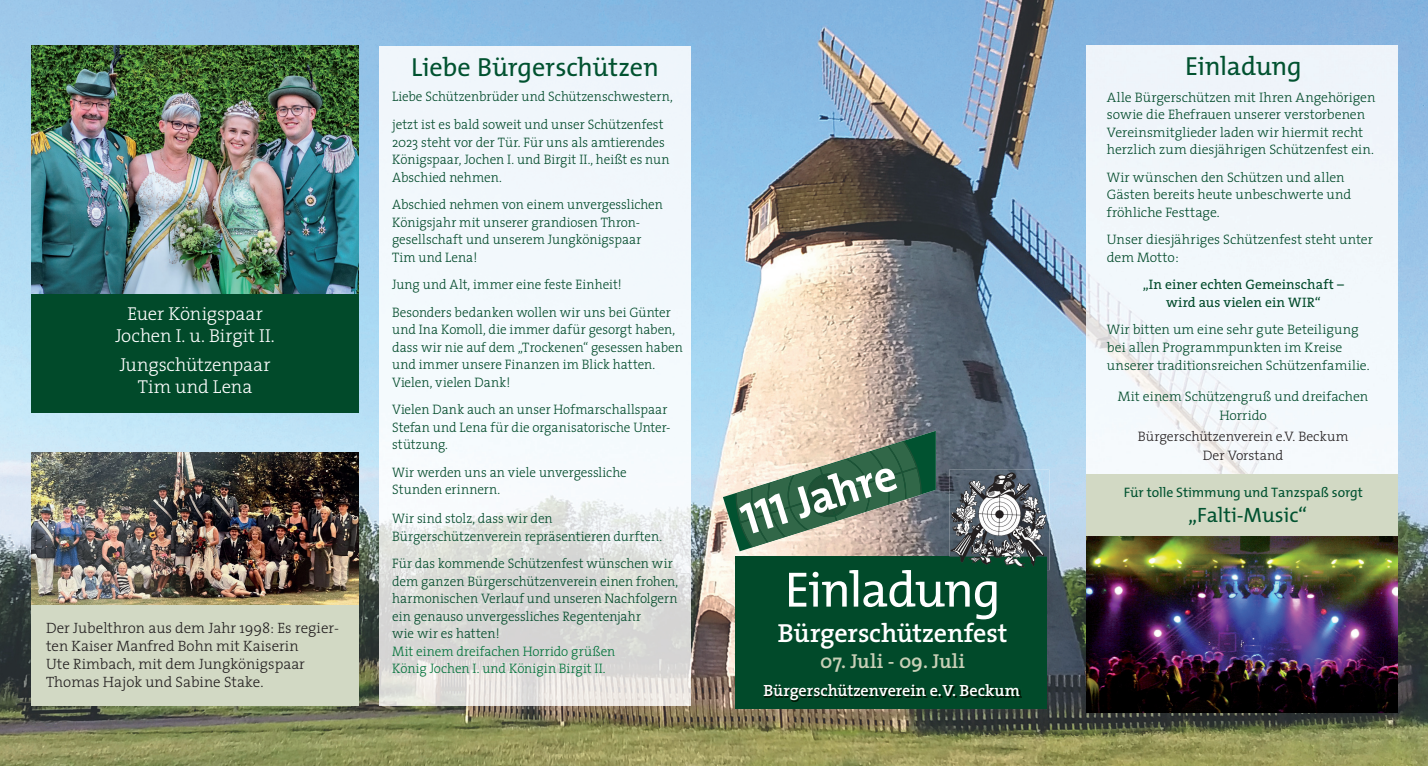
<style>
.page{position:relative;width:1428px;height:766px;background:#fff}
.page>*{position:absolute;margin:0;border:0;box-sizing:border-box;transform-origin:0 0}
.t1{font:50px "The Mix";letter-spacing:-.03em;color:#fff}
.t2{font:700 45.25px "The Mix";color:#fff}
.t3{font:26.25px "The Mix";letter-spacing:-.01em;color:#015230}
.t4{font:600 26.25px "The Serif";letter-spacing:-.01em;color:#fff}
.t5{font:20.75px "The Mix";letter-spacing:-.005em;color:#015230}
.t6{font:600 20.25px "The Serif";letter-spacing:.005em;color:#c8d0b7}
.t7{font:300 18.75px/22.5px "The Serif";letter-spacing:-.005em;color:#fff;text-align:center}
.t8{font:600 16.25px "The Serif";letter-spacing:-.005em;color:#fff}
.t9{font:300 15px/18px "The Serif";color:#231f20}
.t10{font:300 13.75px/17.5px "The Serif";color:#014a2a;scale:.96 1}
.t11{font:300 13.75px/17.5px "The Serif";color:#014a2a}
.t12{font:300 13.75px/17.5px "The Serif";color:#007239;scale:.96 1}
.t13{font:13.75px/17.5px "The Serif";color:#014a2a;text-align:center}
.t14{font:300 13.75px/18.8px "The Serif";color:#231f20;text-align:center}
.t15{font:13.75px "The Mix";letter-spacing:-.005em;color:#015230}
.s1{font-family:"The Mix Bold Caps";font-weight:400}
</style>
<div class="page">
<img style="left:0;top:0;width:1428px;height:765px">
<img style="left:1086px;top:535px;width:312px;height:177px">
<div style="left:1086px;top:46px;width:311px;height:428px;background:#f1f7fb"></div>
<img style="left:379px;top:46px;width:312px;height:659px">
<svg style="left:723px;top:430px;width:213px;height:121px"></svg>
<div style="left:735px;top:556px;width:312px;height:152px;background:#014a2a"></div>
<img style="left:765px;top:685px;width:256px;height:16px">
<img style="left:949px;top:469px;width:101px;height:101px">
<img style="left:949px;top:556px;width:98px;height:14px">
<div style="left:31px;top:293px;width:328px;height:119px;background:#014a2a"></div>
<img style="left:32px;top:46px;width:326px;height:247px">
<div style="left:1086px;top:474px;width:311px;height:61px;background:#d2d9c4"></div>
<img style="left:31px;top:452px;width:328px;height:153px">
<div style="left:32px;top:605px;width:327px;height:100px;background:#d2d9c4"></div>
<h3 class="t7" style="left:115px;top:301px;width:161px">Euer Königspaar<br>Jochen I. u. Birgit II.</h3>
<h3 class="t7" style="left:120px;top:352px;width:152px">Jungschützenpaar<br>Tim und Lena</h3>
<p class="t9" style="left:46px;top:618px;width:295px">Der Jubelthron aus dem Jahr 1998: Es regier&shy;ten Kaiser Manfred Bohn mit Kaiserin<br>Ute Rimbach, mit dem Jungkönigspaar Thomas Hajok und Sabine Stake.</p>
<h3 class="t3" style="left:411px;top:45px;width:249px">Liebe Bürgerschützen</h3>
<h3 class="t3" style="left:1185px;top:44px;width:118px">Einladung</h3>
<p class="t11" style="left:1107px;top:88px;width:270px">Alle Bürgerschützen mit Ihren Angehörigen sowie die Ehefrauen unserer verstorbenen Vereinsmitglieder laden wir hiermit recht herzlich zum diesjährigen Schützenfest ein.</p>
<p class="t11" style="left:1107px;top:168px;width:246px">Wir wünschen den Schützen und allen<br>Gästen bereits heute unbeschwerte und fröhliche Festtage.</p>
<p class="t11" style="left:1107px;top:230px;width:268px">Unser diesjähriges Schützenfest steht unter dem Motto:</p>
<p class="t13" style="left:1143px;top:275px;width:203px">„In einer echten Gemeinschaft – wird aus vielen ein WIR“</p>
<p class="t11" style="left:1107px;top:320px;width:264px">Wir bitten um eine sehr gute Beteiligung bei allen Programmpunkten im Kreise unserer traditionsreichen Schützenfamilie.</p>
<p class="t10" style="left:392px;top:83px;width:294px;line-height:27.5px">Liebe Schützenbrüder und Schützenschwestern, jetzt ist es bald soweit und unser Schützenfest</p>
<p class="t10" style="left:392px;top:133px;width:290px">2023 steht vor der Tür. Für uns als amtierendes<br>Königspaar, Jochen I. und Birgit II., heißt es nun<br>Abschied nehmen.</p>
<p class="t10" style="left:392px;top:195px;width:284px">Abschied nehmen von einem unvergesslichen Königsjahr mit unserer grandiosen Thron&shy;gesellschaft und unserem Jungkönigspaar Tim und Lena!</p>
<p class="t10" style="left:392px;top:270px;width:292px;line-height:27.5px">Jung und Alt, immer eine feste Einheit!<br>Besonders bedanken wollen wir uns bei Günter</p>
<p class="t10" style="left:392px;top:320px;width:304px">und Ina Komoll, die immer dafür gesorgt haben, dass wir nie auf dem „Trockenen“ gesessen haben und immer unsere Finanzen im Blick hatten.<br>Vielen, vielen Dank!</p>
<p class="t10" style="left:392px;top:400px;width:291px">Vielen Dank auch an unser Hofmarschallspaar<br>Stefan und Lena für die organisatorische Unter&shy;stützung.</p>
<p class="t10" style="left:392px;top:463px;width:246px">Wir werden uns an viele unvergessliche<br>Stunden erinnern.</p>
<p class="t10" style="left:392px;top:509px;width:283px">Wir sind stolz, dass wir den<br>Bürgerschützenverein repräsentieren durften.</p>
<p class="t10" style="left:392px;top:554px;width:300px">Für das kommende Schützenfest wünschen wir dem ganzen Bürgerschützenverein einen frohen, harmonischen Verlauf und unseren Nachfolgern ein genauso unvergessliches Regentenjahr<br>wie wir es hatten!</p>
<p class="t12" style="left:392px;top:641px;width:234px">Mit einem dreifachen Horrido grüßen<br>König Jochen I. und Königin Birgit II.</p>
<p class="t11" style="left:1118px;top:386px;width:252px;line-height:18.8px;text-align:center">Mit einem Schützengruß und dreifachen<br>Horrido</p>
<p class="t14" style="left:1138px;top:426px;width:212px">Bürgerschützenverein e.V. Beckum<br>Der Vorstand</p>
<h2 class="t2" style="left:731px;top:484px;width:162px;rotate:-17deg"><span class="s1">111</span> Jahre</h2>
<p class="t15" style="left:1124px;top:481px;width:241px">Für tolle Stimmung und Tanzspaß sorgt</p>
<h3 class="t5" style="left:1188px;top:497px;width:120px">„Falti-Music“</h3>
<h1 class="t1" style="left:785px;top:548px;width:217px">Einladung</h1>
<h3 class="t4" style="left:778px;top:611px;width:232px">Bürgerschützenfest</h3>
<h3 class="t6" style="left:820px;top:644px;width:146px">07. Juli - 09. Juli</h3>
<p class="t8" style="left:763px;top:677px;width:258px">Bürgerschützenverein e. V. Beckum</p>
</div>
